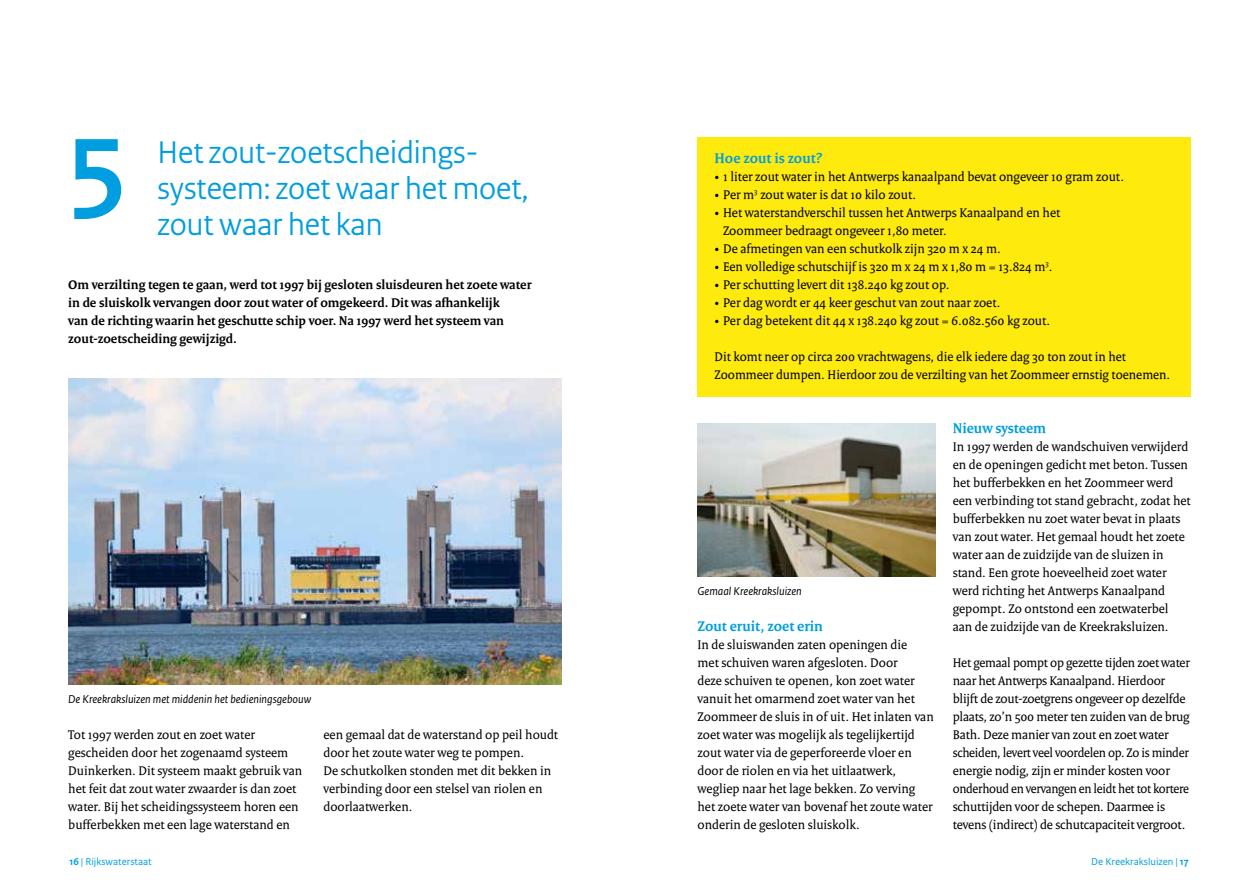
<style>
.page{position:relative;width:1259px;height:893px;background:#fff}
.page>*{position:absolute;margin:0;border:0;box-sizing:border-box;transform-origin:0 0}
.t1{font:700 120px "Rijksoverheid Sans Heading";color:#009ede}
.t2{font:33px/36px "Rijksoverheid Sans Heading";color:#009ede}
.t3{font:700 15px "Rijksoverheid Serif";color:#009ede}
.t4{font:13.5px/18px "Rijksoverheid Serif";color:#000}
.t5{font:700 13.5px/18px "Rijksoverheid Serif";color:#000}
.t6{font:italic 12px "Rijksoverheid Sans Text";color:#000}
.t7{font:10.5px "Rijksoverheid Sans Text";color:#009ede}
.s1{font-weight:700}
</style>
<div class="page">
<img style="left:68px;top:379px;width:494px;height:306px">
<img style="left:697px;top:424px;width:238px;height:153px">
<div style="left:697px;top:137px;width:494px;height:259px;background:#ffea0e"></div>
<h1 class="t1" style="left:68px;top:92px;width:61px">5</h1>
<h2 class="t2" style="left:157px;top:134px;width:372px">Het zout-zoetscheidings-- systeem: zoet waar het moet, zout waar het kan</h2>
<p class="t5" style="left:68px;top:275px;width:465px">Om verzilting tegen te gaan, werd tot 1997 bij gesloten sluisdeuren het zoete water in de sluiskolk vervangen door zout water of omgekeerd. Dit was afhankelijk<br>van de richting waarin het geschutte schip voer. Na 1997 werd het systeem van zout-zoetscheiding gewijzigd.</p>
<p class="t6" style="left:68px;top:692px;width:245px">De Kreekraksluizen met middenin het bedieningsgebouw</p>
<p class="t4" style="left:68px;top:725px;width:235px">Tot 1997 werden zout en zoet water gescheiden door het zogenaamd systeem Duinkerken. Dit systeem maakt gebruik van het feit dat zout water zwaarder is dan zoet water. Bij het scheidingssysteem horen een bufferbekken met een lage waterstand en</p>
<p class="t4" style="left:323px;top:725px;width:236px">een gemaal dat de waterstand op peil houdt door het zoute water weg te pompen.<br>De schutkolken stonden met dit bekken in verbinding door een stelsel van riolen en doorlaatwerken.</p>
<p class="t3" style="left:714px;top:149px;width:109px">Hoe zout is zout?</p>
<p class="t4" style="left:714px;top:167px;width:411px">• 1 liter zout water in het Antwerps kanaalpand bevat ongeveer 10 gram zout.</p>
<p class="t4" style="left:714px;top:185px;width:203px">• Per m<sup>3</sup> zout water is dat 10 kilo zout.</p>
<p class="t4" style="left:723px;top:203px;width:339px;text-indent:-9px">• Het waterstandverschil tussen het Antwerps Kanaalpand en het<br>Zoommeer bedraagt ongeveer 1,80 meter.</p>
<p class="t4" style="left:714px;top:239px;width:288px">• De afmetingen van een schutkolk zijn 320 m x 24 m.</p>
<p class="t4" style="left:714px;top:257px;width:339px">• Een volledige schutschijf is 320 m x 24 m x 1,80 m = 13.824 m<sup>3</sup>.</p>
<p class="t4" style="left:714px;top:275px;width:236px">• Per schutting levert dit 138.240 kg zout op.</p>
<p class="t4" style="left:714px;top:293px;width:287px">• Per dag wordt er 44 keer geschut van zout naar zoet.</p>
<p class="t4" style="left:714px;top:311px;width:337px">• Per dag betekent dit 44 x 138.240 kg zout = 6.082.560 kg zout.</p>
<p class="t4" style="left:714px;top:347px;width:457px">Dit komt neer op circa 200 vrachtwagens, die elk iedere dag 30 ton zout in het<br>Zoommeer dumpen. Hierdoor zou de verzilting van het Zoommeer ernstig toenemen.</p>
<p class="t6" style="left:697px;top:584px;width:106px">Gemaal Kreekraksluizen</p>
<p class="t3" style="left:697px;top:617px;width:127px">Zout eruit, zoet erin</p>
<p class="t4" style="left:697px;top:635px;width:238px">In de sluiswanden zaten openingen die<br>met schuiven waren afgesloten. Door<br>deze schuiven te openen, kon zoet water vanuit het omarmend zoet water van het Zoommeer de sluis in of uit. Het inlaten van zoet water was mogelijk als tegelijkertijd zout water via de geperforeerde vloer en door de riolen en via het uitlaatwerk, wegliep naar het lage bekken. Zo verving het zoete water van bovenaf het zoute water onderin de gesloten sluiskolk.</p>
<p class="t3" style="left:952px;top:419px;width:95px">Nieuw systeem</p>
<p class="t4" style="left:952px;top:437px;width:239px">In 1997 werden de wandschuiven verwijderd en de openingen gedicht met beton. Tussen het bufferbekken en het Zoommeer werd een verbinding tot stand gebracht, zodat het bufferbekken nu zoet water bevat in plaats van zout water. Het gemaal houdt het zoete water aan de zuidzijde van de sluizen in stand. Een grote hoeveelheid zoet water werd richting het Antwerps Kanaalpand gepompt. Zo ontstond een zoetwaterbel aan de zuidzijde van de Kreekraksluizen.</p>
<p class="t4" style="left:952px;top:653px;width:238px">Het gemaal pompt op gezette tijden zoet water naar het Antwerps Kanaalpand. Hierdoor blijft de zout-zoetgrens ongeveer op dezelfde plaats, zo’n 500 meter ten zuiden van de brug Bath. Deze manier van zout en zoet water scheiden, levert veel voordelen op. Zo is minder energie nodig, zijn er minder kosten voor onderhoud en vervangen en leidt het tot kortere schut-tijden voor de schepen. Daarmee is tevens (indirect) de schutcapaciteit vergroot.</p>
<p class="t7" style="left:70px;top:855px;width:84px"><span class="s1">16</span> | Rijkswaterstaat</p>
<p class="t7" style="left:1091px;top:855px;width:99px">De Kreekraksluizen | <span class="s1">17</span></p>
</div>
